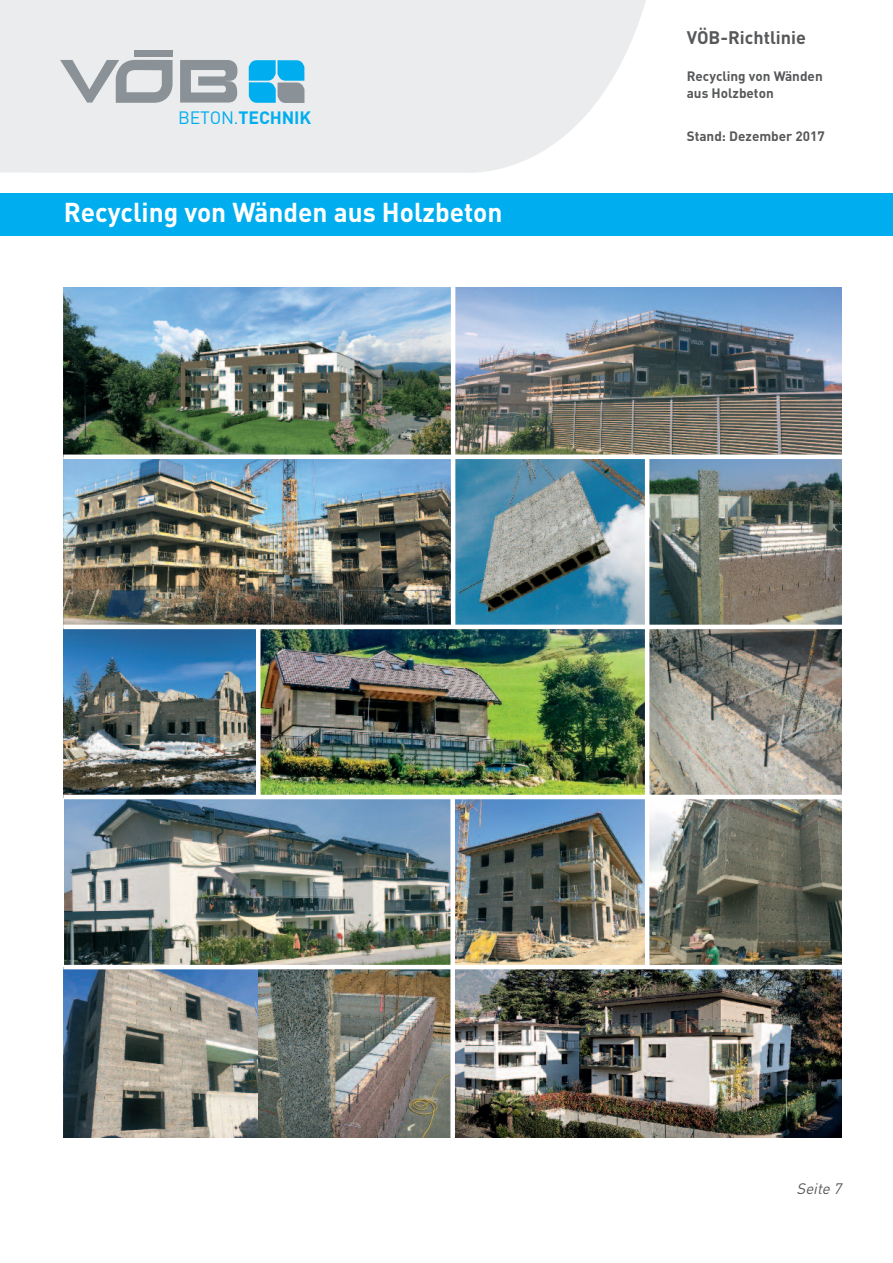
<style>
.page{position:relative;width:893px;height:1263px;background:#fff}
.page>*{position:absolute;margin:0;border:0;box-sizing:border-box;transform-origin:0 0}
.t1{font:700 27px "DINOT";color:#fff}
.t2{font:700 18px "DINOT";color:#57585a}
.t3{font:700 17.7px "DINOT";letter-spacing:-.01em;color:#00aeef}
.t4{font:italic 15px "DINOT";color:#57585a}
.t5{font:700 13.5px/16.5px "DINOT";color:#57585a}
.s1{font-weight:400}
</style>
<div class="page">
<svg style="left:0;top:0;width:646px;height:173px;fill:#eaecee"></svg>
<div style="left:134px;top:51px;width:38px;height:6px;background:#8a9297"></div>
<svg style="left:180px;top:60px;width:59px;height:43px"></svg>
<svg style="left:60px;top:60px;width:113px;height:43px"></svg>
<svg style="left:249px;top:60px;width:55px;height:43px"></svg>
<div style="left:0;top:193px;width:893px;height:43px;background:#00aeef"></div>
<img style="left:64px;top:287px;width:778px;height:850px">
<hr style="left:63px;top:455px;width:779px;height:4px;background:#fff">
<hr style="left:63px;top:625px;width:779px;height:4px;background:#fff">
<hr style="left:63px;top:795px;width:779px;height:4px;background:#fff">
<hr style="left:63px;top:965px;width:779px;height:4px;background:#fff">
<hr style="left:451px;top:286px;width:4px;height:340px;background:#fff">
<hr style="left:645px;top:457px;width:4px;height:510px;background:#fff">
<div style="left:450px;top:797px;width:5px;height:343px;background:#fff"></div>
<hr style="left:256px;top:627px;width:4px;height:170px;background:#fff">
<h3 class="t3" style="left:178px;top:111px;width:134px"><span class="s1">BETON.</span>TECHNIK</h3>
<h1 class="t1" style="left:64px;top:203px;width:440px">Recycling von Wänden aus Holzbeton</h1>
<h2 class="t2" style="left:687px;top:31px;width:121px">VÖB-Richtlinie</h2>
<p class="t5" style="left:687px;top:70px;width:137px">Recycling von Wänden aus Holzbeton</p>
<p class="t5" style="left:687px;top:129px;width:140px">Stand: Dezember 2017</p>
<p class="t4" style="left:796px;top:1183px;width:49px">Seite 7</p>
</div>
